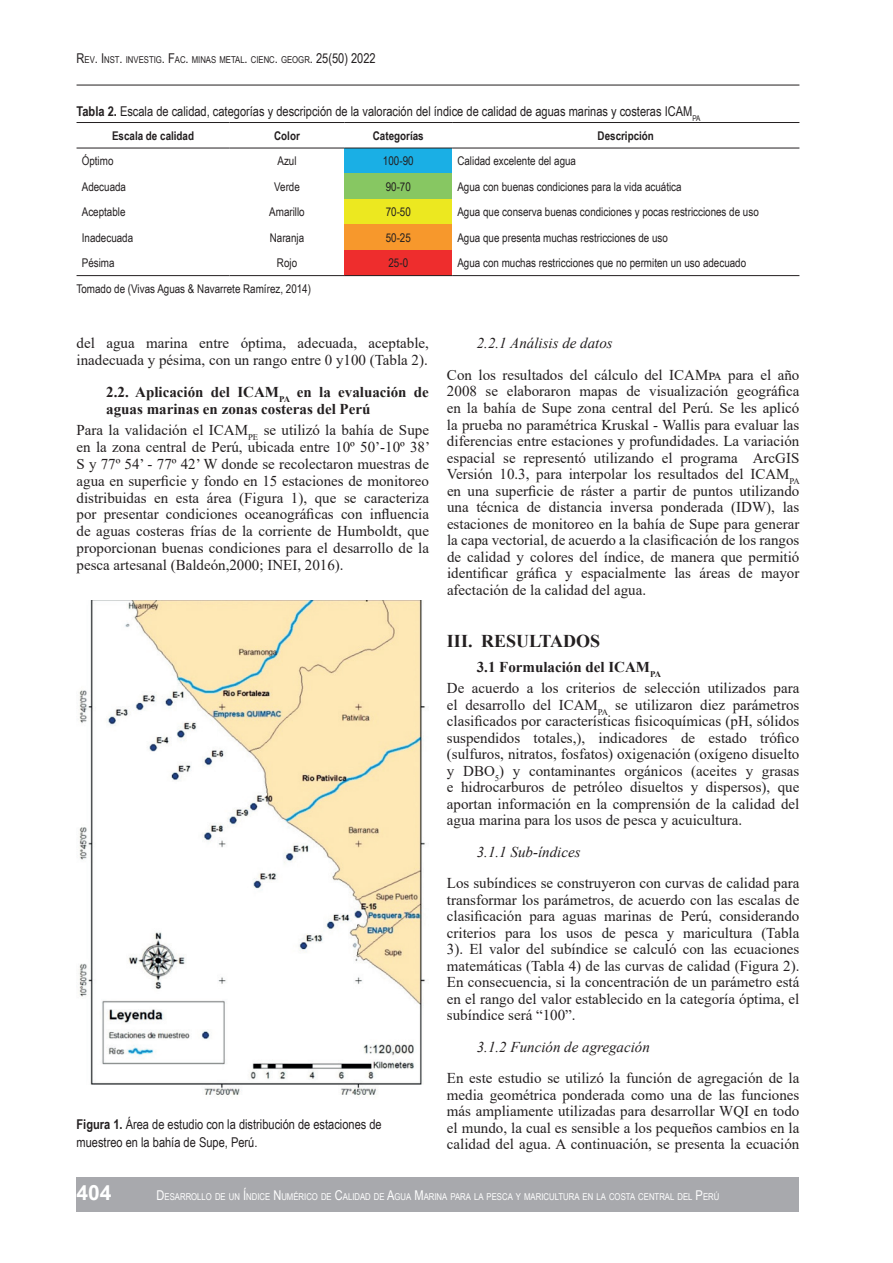
<style>
.page{position:relative;width:893px;height:1263px;background:#fff}
.page>*{position:absolute;margin:0;border:0;box-sizing:border-box;transform-origin:0 0}
.t1{font:700 21px "Arial";color:#fff}
.t2{font:700 18px "Times New Roman";color:#231f20}
.t3{font:15px/16.5px "Times New Roman";color:#231f20;text-align:justify}
.t4{font:700 15px/16.8px "Times New Roman";color:#231f20}
.t5{font:italic 15px "Times New Roman";color:#231f20}
.t6{font:13.5px/18.3px "Arial Narrow";color:#231f20}
.t7{font:12px "Arial Narrow";color:#231f20}
.t8{font:700 12px "Arial Narrow";color:#231f20}
.t9{font:9.45px "Arial Narrow";color:#fff}
.t10{font:9.45px "Arial Narrow";color:#231f20}
.s1{font-size:13.5px}
.s2{font-weight:700}
</style>
<div class="page">
<div style="left:77px;top:1178px;width:722px;height:34px;background:#a8a9ad"></div>
<hr style="left:77px;top:85px;width:722px;height:1px;background:#231f20">
<img style="left:79px;top:601px;width:346px;height:494px">
<div style="left:344px;top:148px;width:108px;height:26px;background:#1aafe5"></div>
<div style="left:344px;top:174px;width:108px;height:25px;background:#87c762"></div>
<div style="left:344px;top:199px;width:108px;height:26px;background:#ece820"></div>
<div style="left:344px;top:225px;width:108px;height:25px;background:#f7982c"></div>
<div style="left:344px;top:250px;width:108px;height:26px;background:#ee2d2d"></div>
<hr style="left:77px;top:122px;width:153px;height:1px;background:#231f20">
<hr style="left:230px;top:122px;width:114px;height:1px;background:#231f20">
<hr style="left:344px;top:122px;width:108px;height:1px;background:#231f20">
<hr style="left:452px;top:122px;width:347px;height:1px;background:#231f20">
<hr style="left:77px;top:148px;width:153px;height:1px;background:#231f20">
<hr style="left:230px;top:148px;width:114px;height:1px;background:#231f20">
<hr style="left:344px;top:148px;width:108px;height:1px;background:#231f20">
<hr style="left:452px;top:148px;width:347px;height:1px;background:#231f20">
<hr style="left:77px;top:275px;width:153px;height:1px;background:#231f20">
<hr style="left:230px;top:275px;width:114px;height:1px;background:#231f20">
<hr style="left:344px;top:275px;width:108px;height:1px;background:#231f20">
<hr style="left:452px;top:275px;width:347px;height:1px;background:#231f20">
<p class="t10" style="left:77px;top:53px;width:301px"><span class="s1">R</span>EV<span class="s1">. I</span> NST<span class="s1">.</span> INVESTIG<span class="s1">. F</span>AC<span class="s1">.</span> MINAS METAL<span class="s1">.</span> CIENC<span class="s1">.</span> GEOGR<span class="s1">. 25(50) 2022</span></p>
<p class="t6" style="left:77px;top:102px;width:625px"><span class="s2">Tabla 2.</span> Escala de calidad, categorías y descripción de la valoración del índice de calidad de aguas marinas y costeras ICAM<sub>PA</sub></p>
<p class="t8" style="left:112px;top:126px;width:84px">Escala de calidad</p>
<p class="t8" style="left:274px;top:126px;width:27px">Color</p>
<p class="t8" style="left:373px;top:126px;width:52px">Categorías</p>
<p class="t8" style="left:598px;top:126px;width:58px">Descripción</p>
<p class="t7" style="left:82px;top:152px;width:33px">Óptimo</p>
<p class="t7" style="left:277px;top:152px;width:21px">Azul</p>
<p class="t7" style="left:383px;top:152px;width:32px">100-90</p>
<p class="t7" style="left:457px;top:152px;width:120px">Calidad excelente del agua</p>
<p class="t7" style="left:82px;top:178px;width:46px">Adecuada</p>
<p class="t7" style="left:274px;top:178px;width:27px">Verde</p>
<p class="t7" style="left:386px;top:178px;width:27px">90-70</p>
<p class="t7" style="left:457px;top:178px;width:226px">Agua con buenas condiciones para la vida acuática</p>
<p class="t7" style="left:82px;top:203px;width:45px">Aceptable</p>
<p class="t7" style="left:269px;top:203px;width:37px">Amarillo</p>
<p class="t7" style="left:386px;top:203px;width:27px">70-50</p>
<p class="t7" style="left:457px;top:203px;width:303px">Agua que conserva buenas condiciones y pocas restricciones de uso</p>
<p class="t7" style="left:82px;top:229px;width:53px">Inadecuada</p>
<p class="t7" style="left:270px;top:229px;width:36px">Naranja</p>
<p class="t7" style="left:386px;top:229px;width:27px">50-25</p>
<p class="t7" style="left:457px;top:229px;width:212px">Agua que presenta muchas restricciones de uso</p>
<p class="t7" style="left:82px;top:254px;width:34px">Pésima</p>
<p class="t7" style="left:277px;top:254px;width:22px">Rojo</p>
<p class="t7" style="left:388px;top:254px;width:21px">25-0</p>
<p class="t7" style="left:457px;top:254px;width:290px">Agua con muchas restricciones que no permiten un uso adecuado</p>
<p class="t7" style="left:77px;top:280px;width:236px">Tomado de (Vivas Aguas &amp; Navarrete Ramírez, 2014)</p>
<p class="t3" style="left:77px;top:335px;width:354px">del agua marina entre óptima, adecuada, aceptable, inadecuada y pésima, con un rango entre 0 y100 (Tabla 2).</p>
<p class="t4" style="left:106px;top:383px;width:324px">2.2. Aplicación del ICAM<sub>PA</sub> en la evaluación de aguas marinas en zonas costeras del Perú</p>
<p class="t3" style="left:77px;top:421px;width:355px">Para la validación el ICAM<sub>PE</sub> se utilizó la bahía de Supe en la zona central de Perú, ubicada entre 10º 50’-10º 38’ S y 77º 54’ - 77º 42’ W donde se recolectaron muestras de agua en superficie y fondo en 15 estaciones de monitoreo distribuidas en esta área (Figura 1), que se caracteriza por presentar condiciones oceanográficas con influencia de aguas costeras frías de la corriente de Humboldt, que proporcionan buenas condiciones para el desarrollo de la pesca artesanal (Baldeón,2000; INEI, 2016).</p>
<p class="t6" style="left:77px;top:1114px;width:307px"><span class="s2">Figura 1.</span> Área de estudio con la distribución de estaciones de muestreo en la bahía de Supe, Perú.</p>
<p class="t5" style="left:477px;top:333px;width:137px">2.2.1 Análisis de datos</p>
<p class="t3" style="left:447px;top:366px;width:354px">Con los resultados del cálculo del ICAMpa para el año 2008 se elaboraron mapas de visualización geográfica en la bahía de Supe zona central del Perú. Se les aplicó la prueba no paramétrica Kruskal - Wallis para evaluar las diferencias entre estaciones y profundidades. La variación espacial se representó utilizando el programa ArcGIS Versión 10.3, para interpolar los resultados del ICAM<sub>PA </sub>en una superficie de ráster a partir de puntos utilizando una técnica de distancia inversa ponderada (IDW), las estaciones de monitoreo en la bahía de Supe para generar la capa vectorial, de acuerdo a la clasificación de los rangos de calidad y colores del índice, de manera que permitió identificar gráfica y espacialmente las áreas de mayor afectación de la calidad del agua.</p>
<p class="t2" style="left:447px;top:628px;width:155px">III. RESULTADOS</p>
<p class="t3" style="left:447px;top:656px;width:354px;line-height:20.7px;text-indent:30px"><span class="s2">3.1 Formulación del ICAM</span><sub>PA<br></sub>De acuerdo a los criterios de selección utilizados para</p>
<p class="t3" style="left:447px;top:696px;width:354px">el desarrollo del ICAM<sub>PA</sub> se utilizaron diez parámetros clasificados por características fisicoquímicas (pH, sólidos suspendidos totales,), indicadores de estado trófico (sulfuros, nitratos, fosfatos) oxigenación (oxígeno disuelto y DBO<sub>5</sub>) y contaminantes orgánicos (aceites y grasas e hidrocarburos de petróleo disueltos y dispersos), que aportan información en la comprensión de la calidad del agua marina para los usos de pesca y acuicultura.</p>
<p class="t5" style="left:477px;top:841px;width:105px">3.1.1 Sub-índices</p>
<p class="t3" style="left:447px;top:874px;width:354px">Los subíndices se construyeron con curvas de calidad para transformar los parámetros, de acuerdo con las escalas de clasificación para aguas marinas de Perú, considerando criterios para los usos de pesca y maricultura (Tabla 3). El valor del subíndice se calculó con las ecuaciones matemáticas (Tabla 4) de las curvas de calidad (Figura 2).<br>En consecuencia, si la concentración de un parámetro está en el rango del valor establecido en la categoría óptima, el subíndice será “100”.</p>
<p class="t5" style="left:477px;top:1036px;width:175px">3.1.2 Función de agregación</p>
<p class="t3" style="left:447px;top:1069px;width:354px">En este estudio se utilizó la función de agregación de la media geométrica ponderada como una de las funciones más ampliamente utilizadas para desarrollar WQI en todo el mundo, la cual es sensible a los pequeños cambios en la calidad del agua. A continuación, se presenta la ecuación</p>
<h1 class="t1" style="left:77px;top:1178px;width:37px">404</h1>
<p class="t9" style="left:157px;top:1189px;width:564px"><span class="s1">D</span>ESARROLLO DE UN <span class="s1">Í</span>NDICE <span class="s1">N</span> UMÉRICO DE <span class="s1">C</span>ALIDAD DE <span class="s1">A</span>GUA <span class="s1">M</span>ARINA PARA LA PESCA Y MARICULTURA EN LA COSTA CENTRAL DEL <span class="s1">P</span>ERÚ</p>
</div>
